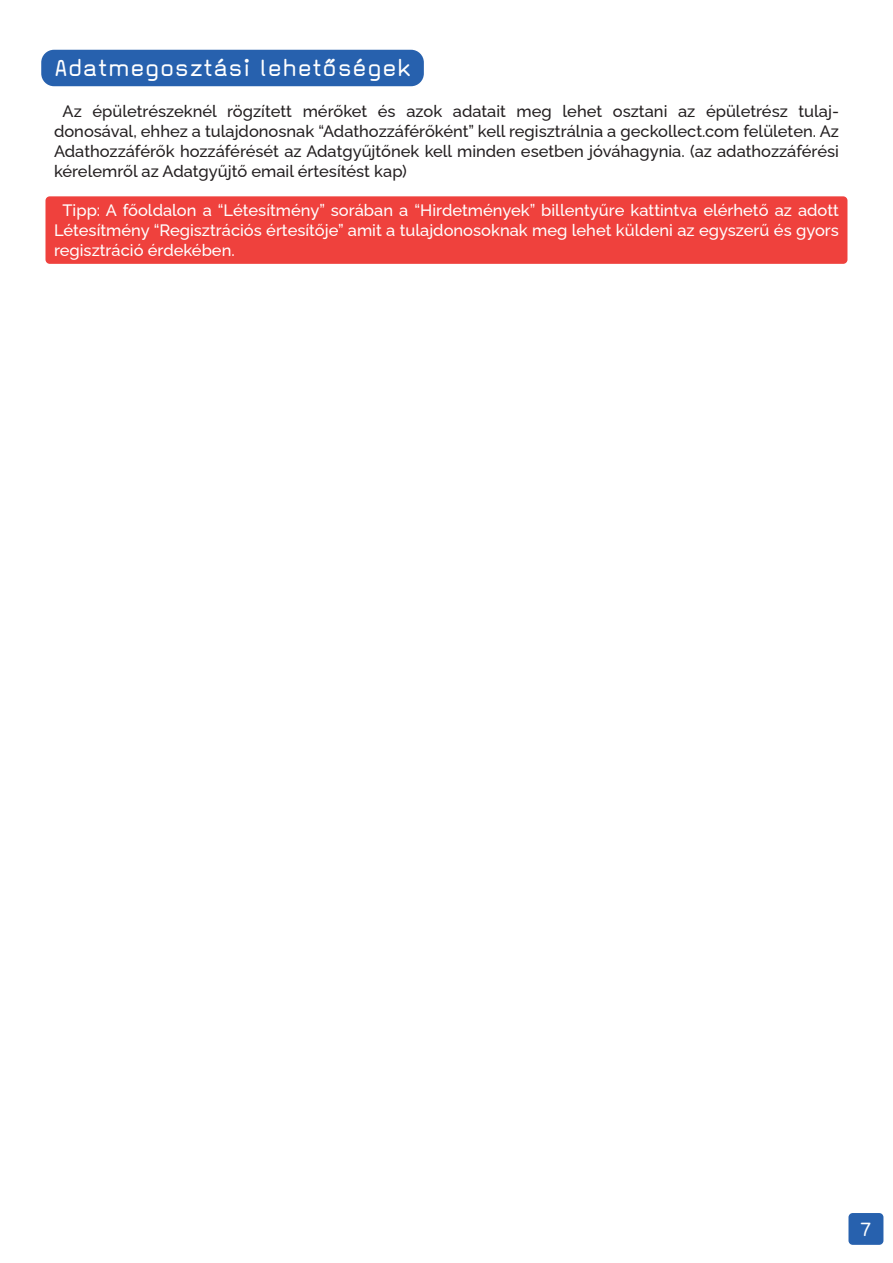
<style>
.page{position:relative;width:893px;height:1263px;background:#fff}
.page>*{position:absolute;margin:0;border:0;box-sizing:border-box;transform-origin:0 0}
.geck_Heading1{font:27px "Magda Clean Latin";color:#fff}
.t1{font:22.5px "Magda Clean Latin";color:#fff}
.geck_body{font:100 16.5px/19.8px "Raleway";color:#231f20;text-align:justify}
.geck_relevant{font:100 16.5px/19.8px "Raleway";color:#fff;text-align:justify}
</style>
<div class="page">
<div style="left:848px;top:1213px;width:35px;height:32px;background:#2761ae;border-radius:4px"></div>
<div style="left:41px;top:50px;width:383px;height:36px;background:#2761ae;border-radius:13px"></div>
<div style="left:45px;top:196px;width:802px;height:68px;background:#ef413d;border-radius:4px"></div>
<p class="geck_Heading1" style="left:54px;top:54px;width:359px">Adatmegosztási lehetőségek</p>
<p class="geck_body" style="left:54px;top:100px;width:786px;text-indent:9px">Az épületrészeknél rögzített mérőket és azok adatait meg lehet osztani az épületrész tulaj&shy;donosával, ehhez a tulajdonosnak “Adathozzáférőként” kell regisztrálnia a geckollect.com felületen. Az Adathozzáférők hozzáférését az Adatgyűjtőnek kell minden esetben jóváhagynia. (az adathozzáférési kérelemről az Adatgyűjtő email értesítést kap)</p>
<p class="geck_relevant" style="left:54px;top:199px;width:786px;text-indent:9px">Tipp: A főoldalon a “Létesítmény” sorában a “Hirdetmények” billentyűre kattintva elérhető az adott Létesítmény “Regisztrációs értesítője” amit a tulajdonosoknak meg lehet küldeni az egyszerű és gyors regisztráció érdekében.</p>
<h2 class="t1" style="left:861px;top:1217px;width:11px">7</h2>
</div>
